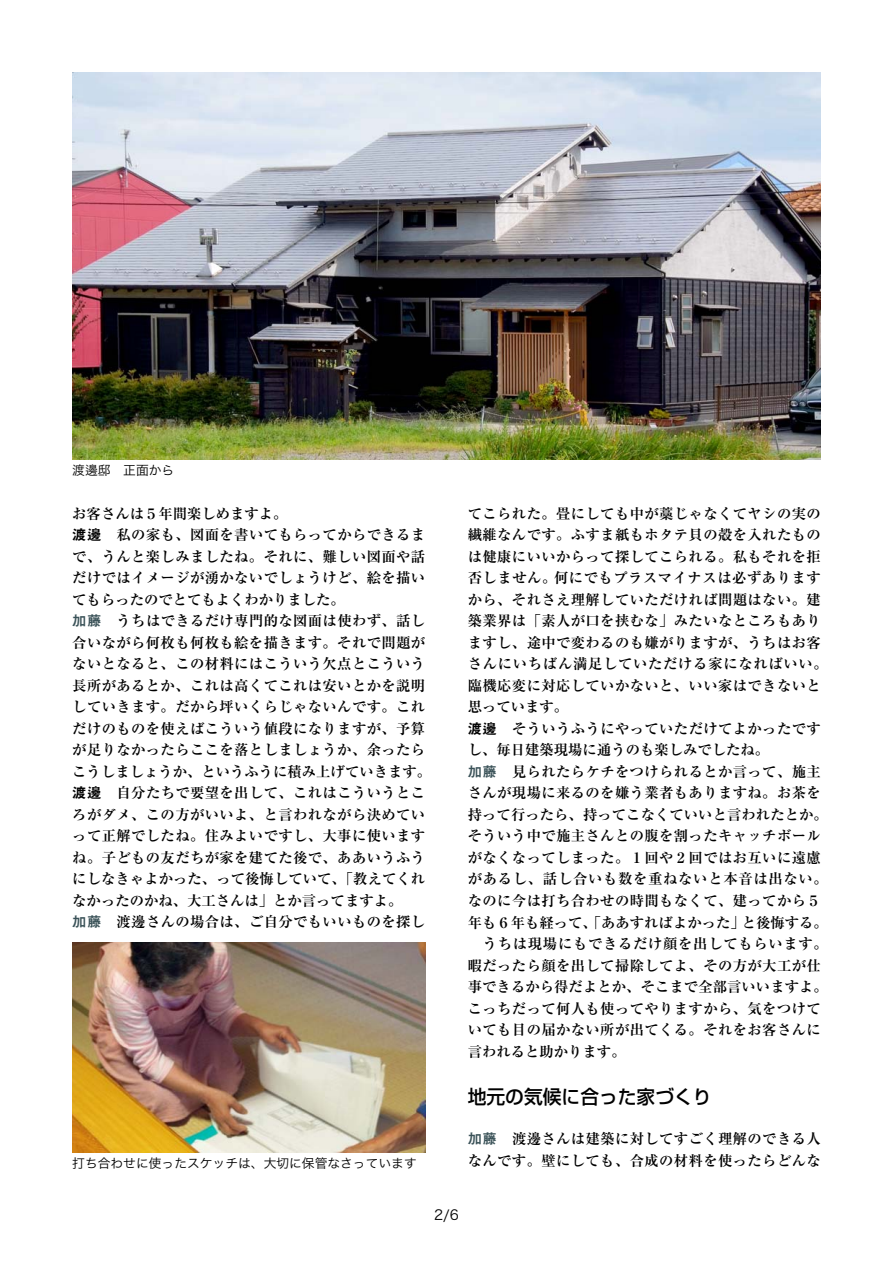
<style>
.page{position:relative;width:893px;height:1263px;background:#fff}
.page>*{position:absolute;margin:0;border:0;box-sizing:border-box;transform-origin:0 0}
.t1{font:500 19.2px "Shin Go Pro";color:#000}
.t2{font:700 14.4px/21.6px "Ryumin Pro";letter-spacing:.025em;color:#000}
.t3{font:700 14.4px "Ryumin Pro";letter-spacing:.05em;color:#000}
.t4{font:700 14.4px "Ryumin Pro";color:#000}
.t5{font:700 14.4px "Ryumin Pro";letter-spacing:.005em;color:#000}
.t6{font:13.8px "Hira Kaku Pro W3";color:#000}
.t7{font:12.75px "Hira Kaku Pro W3";color:#000}
.s1{font-family:"Midashi Go Pro MB31";font-weight:400}
.s2{font-family:"Midashi Go Pro MB31";font-weight:400;color:#3a5258}
</style>
<div class="page">
<img style="left:72px;top:72px;width:749px;height:388px">
<img style="left:72px;top:942px;width:353px;height:210px">
<p class="t7" style="left:72px;top:466px;width:104px">渡邊邸　正面から</p>
<p class="t2" style="left:72px;top:504px;width:360px">お客さんは５年間楽しめますよ。<br><span class="s1">渡邊　</span>私の家も、図面を書いてもらってからできるまで、うんと楽しみましたね。それに、難しい図面や話だけではイメージが湧かないでしょうけど、絵を描いてもらったのでとてもよくわかりました。<br><span class="s2">加藤　</span>うちはできるだけ専門的な図面は使わず、話し合いながら何枚も何枚も絵を描きます。それで問題がないとなると、この材料にはこういう欠点とこういう長所があるとか、これは高くてこれは安いとかを説明していきます。だから坪いくらじゃないんです。これだけのものを使えばこういう値段になりますが、予算が足りなかったらここを落としましょうか、余ったらこうしましょうか、というふうに積み上げていきます。<span class="s1">渡邊　</span>自分たちで要望を出して、これはこういうところがダメ、この方がいいよ、と言われながら決めていって正解でしたね。住みよいですし、大事に使いますね。子どもの友だちが家を建てた後で、ああいうふうにしなきゃよかった、って後悔していて、「教えてくれなかったのかね、大工さんは」とか言ってますよ。<br><span class="s2">加藤　</span>渡邊さんの場合は、ご自分でもいいものを探し</p>
<p class="t2" style="left:468px;top:504px;width:354px">てこられた。畳にしても中が藁じゃなくてヤシの実の</p>
<p class="t2" style="left:468px;top:526px;width:354px">繊維なんです。ふすま紙もホタテ貝の殻を入れたもの</p>
<p class="t2" style="left:468px;top:547px;width:354px">は健康にいいからって探してこられる。私もそれを拒</p>
<p class="t2" style="left:468px;top:569px;width:354px">否しません。何にでもプラスマイナスは必ずあります</p>
<p class="t2" style="left:468px;top:590px;width:354px">から、それさえ理解していただければ問題はない。建</p>
<p class="t2" style="left:468px;top:612px;width:354px">築業界は「素人が口を挟むな」みたいなところもあり</p>
<p class="t2" style="left:468px;top:633px;width:354px">ますし、途中で変わるのも嫌がりますが、うちはお客</p>
<p class="t3" style="left:468px;top:658px;width:362px">さんにいちばん満足していただける家になればいい。</p>
<p class="t2" style="left:468px;top:676px;width:354px">臨機応変に対応していかないと、いい家はできないと</p>
<p class="t2" style="left:468px;top:698px;width:102px">思っています。</p>
<p class="t2" style="left:468px;top:720px;width:354px"><span class="s1">渡邊　</span>そういうふうにやっていただけてよかったです</p>
<p class="t4" style="left:468px;top:744px;width:303px">し、毎日建築現場に通うのも楽しみでしたね。</p>
<p class="t2" style="left:468px;top:763px;width:354px"><span class="s2">加藤　</span>見られたらケチをつけられるとか言って、施主</p>
<p class="t2" style="left:468px;top:784px;width:354px">さんが現場に来るのを嫌う業者もありますね。お茶を</p>
<p class="t5" style="left:468px;top:809px;width:362px">持って行ったら、持ってこなくていいと言われたとか。</p>
<p class="t2" style="left:468px;top:827px;width:354px">そういう中で施主さんとの腹を割ったキャッチボール</p>
<p class="t2" style="left:468px;top:849px;width:354px">がなくなってしまった。１回や２回ではお互いに遠慮</p>
<p class="t3" style="left:468px;top:874px;width:362px">があるし、話し合いも数を重ねないと本音は出ない。</p>
<p class="t2" style="left:468px;top:892px;width:354px">なのに今は打ち合わせの時間もなくて、建ってから５</p>
<p class="t4" style="left:468px;top:917px;width:362px">年も６年も経って、「ああすればよかった」と後悔する。</p>
<p class="t3" style="left:483px;top:938px;width:347px">うちは現場にもできるだけ顔を出してもらいます。</p>
<p class="t2" style="left:468px;top:956px;width:354px">暇だったら顔を出して掃除してよ、その方が大工が仕</p>
<p class="t5" style="left:468px;top:981px;width:362px">事できるから得だよとか、そこまで全部言いいますよ。</p>
<p class="t2" style="left:468px;top:999px;width:354px">こっちだって何人も使ってやりますから、気をつけて</p>
<p class="t2" style="left:468px;top:1021px;width:354px">いても目の届かない所が出てくる。それをお客さんに</p>
<p class="t4" style="left:468px;top:1046px;width:159px">言われると助かります。</p>
<h1 class="t1" style="left:468px;top:1089px;width:245px">地元の気候に合った家づくり</h1>
<p class="t2" style="left:468px;top:1130px;width:354px"><span class="s2">加藤　</span>渡邊さんは建築に対してすごく理解のできる人なんです。壁にしても、合成の材料を使ったらどんな</p>
<p class="t7" style="left:72px;top:1158px;width:346px">打ち合わせに使ったスケッチは、大切に保管なさっています</p>
<p class="t6" style="left:434px;top:1209px;width:26px">2/6</p>
</div>
